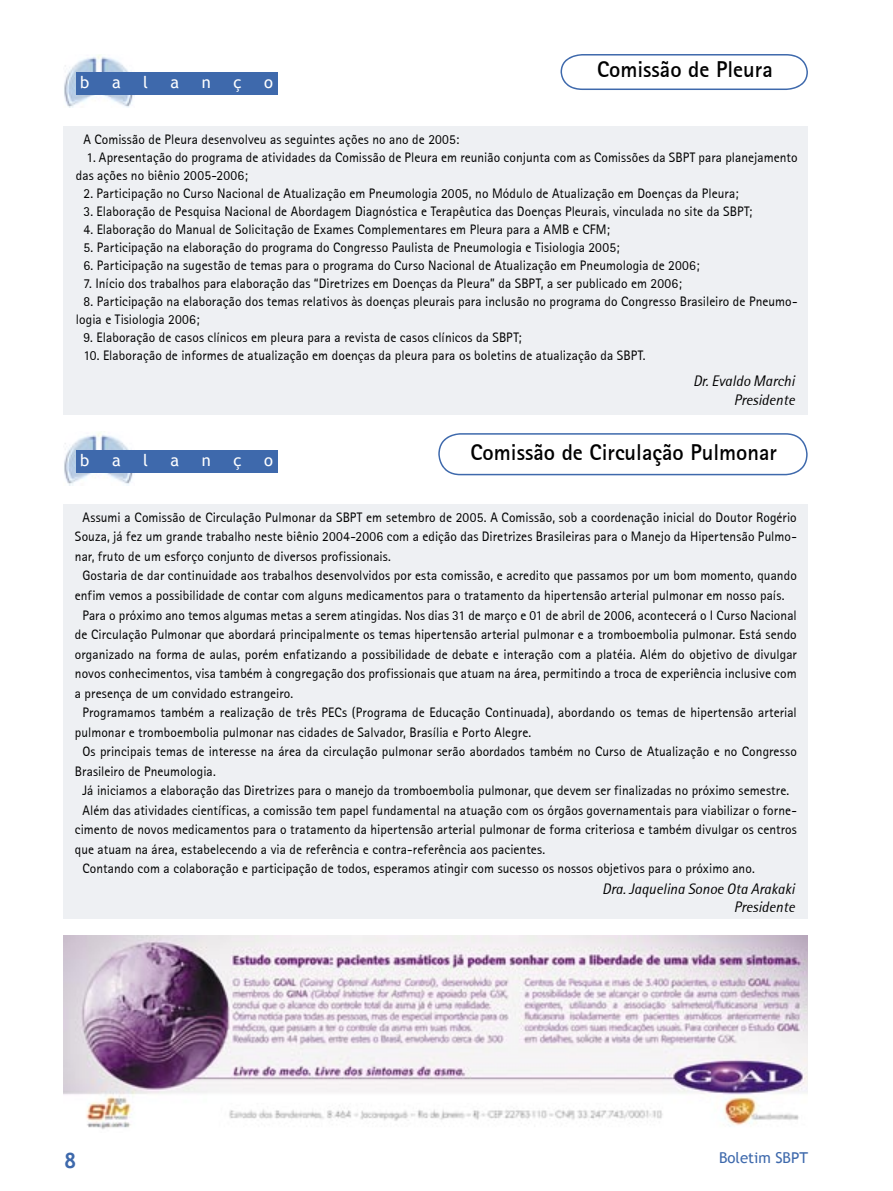
<style>
.page{position:relative;width:893px;height:1191px;background:#fff}
.page>*{position:absolute;margin:0;border:0;box-sizing:border-box;transform-origin:0 0}
.t1{font:700 22.5px "Libre Sans Serif S Si";color:#000}
.t2{font:700 21px "Trebuchet MS";color:#3e69ac}
.t3{font:16.5px "Trebuchet MS";color:#fff}
.t4{font:italic 15px/18px "Libre Sans Serif S Si";color:#000;text-align:right}
.t5{font:15px "Trebuchet MS";color:#3e69ac}
.t6{font:13.5px/18px "Libre Sans Serif S Si";letter-spacing:.005em;color:#000}
</style>
<div class="page">
<img style="left:64px;top:55px;width:70px;height:53px">
<div style="left:76px;top:72px;width:201px;height:22px;background:#3e69ac"></div>
<div style="left:64px;top:126px;width:744px;height:288px;background:#eef0f3"></div>
<svg style="left:560px;top:54px;width:248px;height:36px"></svg>
<img style="left:64px;top:935px;width:744px;height:194px">
<img style="left:64px;top:433px;width:70px;height:53px">
<div style="left:76px;top:450px;width:201px;height:22px;background:#3e69ac"></div>
<div style="left:64px;top:504px;width:744px;height:414px;background:#eef0f3"></div>
<svg style="left:438px;top:433px;width:370px;height:42px"></svg>
<p class="t3" style="left:80px;top:73px;width:11px">b</p>
<p class="t3" style="left:112px;top:73px;width:10px">a</p>
<p class="t3" style="left:143px;top:73px;width:6px">l</p>
<p class="t3" style="left:171px;top:73px;width:10px">a</p>
<p class="t3" style="left:202px;top:73px;width:11px">n</p>
<p class="t3" style="left:233px;top:73px;width:10px">ç</p>
<p class="t3" style="left:264px;top:73px;width:10px">o</p>
<h1 class="t1" style="left:597px;top:55px;width:177px">Comissão de Pleura</h1>
<p class="t6" style="left:83px;top:130px;width:377px">A Comissão de Pleura desenvolveu as seguintes ações no ano de 2005:</p>
<p class="t6" style="left:76px;top:148px;width:723px;text-indent:11px">1. Apresentação do programa de atividades da Comissão de Pleura em reunião conjunta com as Comissões da SBPT para planejamento das ações no biênio 2005-2006;</p>
<p class="t6" style="left:83px;top:184px;width:657px">2. Participação no Curso Nacional de Atualização em Pneumologia 2005, no Módulo de Atualização em Doenças da Pleura;</p>
<p class="t6" style="left:83px;top:202px;width:670px">3. Elaboração de Pesquisa Nacional de Abordagem Diagnóstica e Terapêutica das Doenças Pleurais, vinculada no site da SBPT;</p>
<p class="t6" style="left:83px;top:220px;width:528px">4. Elaboração do Manual de Solicitação de Exames Complementares em Pleura para a AMB e CFM;</p>
<p class="t6" style="left:83px;top:238px;width:538px">5. Participação na elaboração do programa do Congresso Paulista de Pneumologia e Tisiologia 2005;</p>
<p class="t6" style="left:83px;top:256px;width:618px">6. Participação na sugestão de temas para o programa do Curso Nacional de Atualização em Pneumologia de 2006;</p>
<p class="t6" style="left:83px;top:274px;width:600px">7. Início dos trabalhos para elaboração das “Diretrizes em Doenças da Pleura” da SBPT, a ser publicado em 2006;</p>
<p class="t6" style="left:76px;top:292px;width:723px;text-indent:8px">8. Participação na elaboração dos temas relativos às doenças pleurais para inclusão no programa do Congresso Brasileiro de Pneumo&shy;logia e Tisiologia 2006;</p>
<p class="t6" style="left:83px;top:328px;width:440px">9. Elaboração de casos clínicos em pleura para a revista de casos clínicos da SBPT;</p>
<p class="t6" style="left:83px;top:346px;width:564px">10. Elaboração de informes de atualização em doenças da pleura para os boletins de atualização da SBPT.</p>
<p class="t3" style="left:80px;top:451px;width:11px">b</p>
<p class="t3" style="left:112px;top:451px;width:10px">a</p>
<p class="t3" style="left:143px;top:451px;width:6px">l</p>
<p class="t3" style="left:171px;top:451px;width:10px">a</p>
<p class="t3" style="left:202px;top:451px;width:11px">n</p>
<p class="t3" style="left:233px;top:451px;width:10px">ç</p>
<p class="t3" style="left:264px;top:451px;width:10px">o</p>
<p class="t4" style="left:693px;top:372px;width:103px">Dr. Evaldo Marchi<br>Presidente</p>
<h1 class="t1" style="left:470px;top:437px;width:308px">Comissão de Circulação Pulmonar</h1>
<p class="t6" style="left:82px;top:508px;width:716px">Assumi a Comissão de Circulação Pulmonar da SBPT em setembro de 2005. A Comissão, sob a coordenação inicial do Doutor Rogério</p>
<p class="t6" style="left:75px;top:528px;width:723px">Souza, já fez um grande trabalho neste biênio 2004-2006 com a edição das Diretrizes Brasileiras para o Manejo da Hipertensão Pulmo-</p>
<p class="t6" style="left:75px;top:547px;width:318px">nar, fruto de um esforço conjunto de diversos profissionais.</p>
<p class="t6" style="left:82px;top:567px;width:716px">Gostaria de dar continuidade aos trabalhos desenvolvidos por esta comissão, e acredito que passamos por um bom momento, quando</p>
<p class="t6" style="left:75px;top:586px;width:711px">enfim vemos a possibilidade de contar com alguns medicamentos para o tratamento da hipertensão arterial pulmonar em nosso país.</p>
<p class="t6" style="left:82px;top:606px;width:716px">Para o próximo ano temos algumas metas a serem atingidas. Nos dias 31 de março e 01 de abril de 2006, acontecerá o I Curso Nacional</p>
<p class="t6" style="left:75px;top:625px;width:723px">de Circulação Pulmonar que abordará principalmente os temas hipertensão arterial pulmonar e a tromboembolia pulmonar. Está sendo</p>
<p class="t6" style="left:75px;top:645px;width:723px">organizado na forma de aulas, porém enfatizando a possibilidade de debate e interação com a platéia. Além do objetivo de divulgar</p>
<p class="t6" style="left:75px;top:664px;width:723px">novos conhecimentos, visa também à congregação dos profissionais que atuam na área, permitindo a troca de experiência inclusive com</p>
<p class="t6" style="left:75px;top:684px;width:220px">a presença de um convidado estrangeiro.</p>
<p class="t6" style="left:82px;top:703px;width:716px">Programamos também a realização de três PECs (Programa de Educação Continuada), abordando os temas de hipertensão arterial</p>
<p class="t6" style="left:75px;top:723px;width:458px">pulmonar e tromboembolia pulmonar nas cidades de Salvador, Brasília e Porto Alegre.</p>
<p class="t6" style="left:82px;top:742px;width:716px">Os principais temas de interesse na área da circulação pulmonar serão abordados também no Curso de Atualização e no Congresso</p>
<p class="t6" style="left:75px;top:762px;width:142px">Brasileiro de Pneumologia.</p>
<p class="t6" style="left:82px;top:781px;width:708px">Já iniciamos a elaboração das Diretrizes para o manejo da tromboembolia pulmonar, que devem ser finalizadas no próximo semestre.</p>
<p class="t6" style="left:82px;top:801px;width:716px">Além das atividades científicas, a comissão tem papel fundamental na atuação com os órgãos governamentais para viabilizar o forne-</p>
<p class="t6" style="left:75px;top:820px;width:723px">cimento de novos medicamentos para o tratamento da hipertensão arterial pulmonar de forma criteriosa e também divulgar os centros</p>
<p class="t6" style="left:75px;top:840px;width:472px">que atuam na área, estabelecendo a via de referência e contra-referência aos pacientes.</p>
<p class="t6" style="left:82px;top:859px;width:674px">Contando com a colaboração e participação de todos, esperamos atingir com sucesso os nossos objetivos para o próximo ano.</p>
<p class="t4" style="left:602px;top:880px;width:194px">Dra. Jaquelina Sonoe Ota Arakaki<br>Presidente</p>
<h2 class="t2" style="left:64px;top:1147px;width:14px">8</h2>
<p class="t5" style="left:719px;top:1149px;width:91px">Boletim SBPT</p>
</div>
